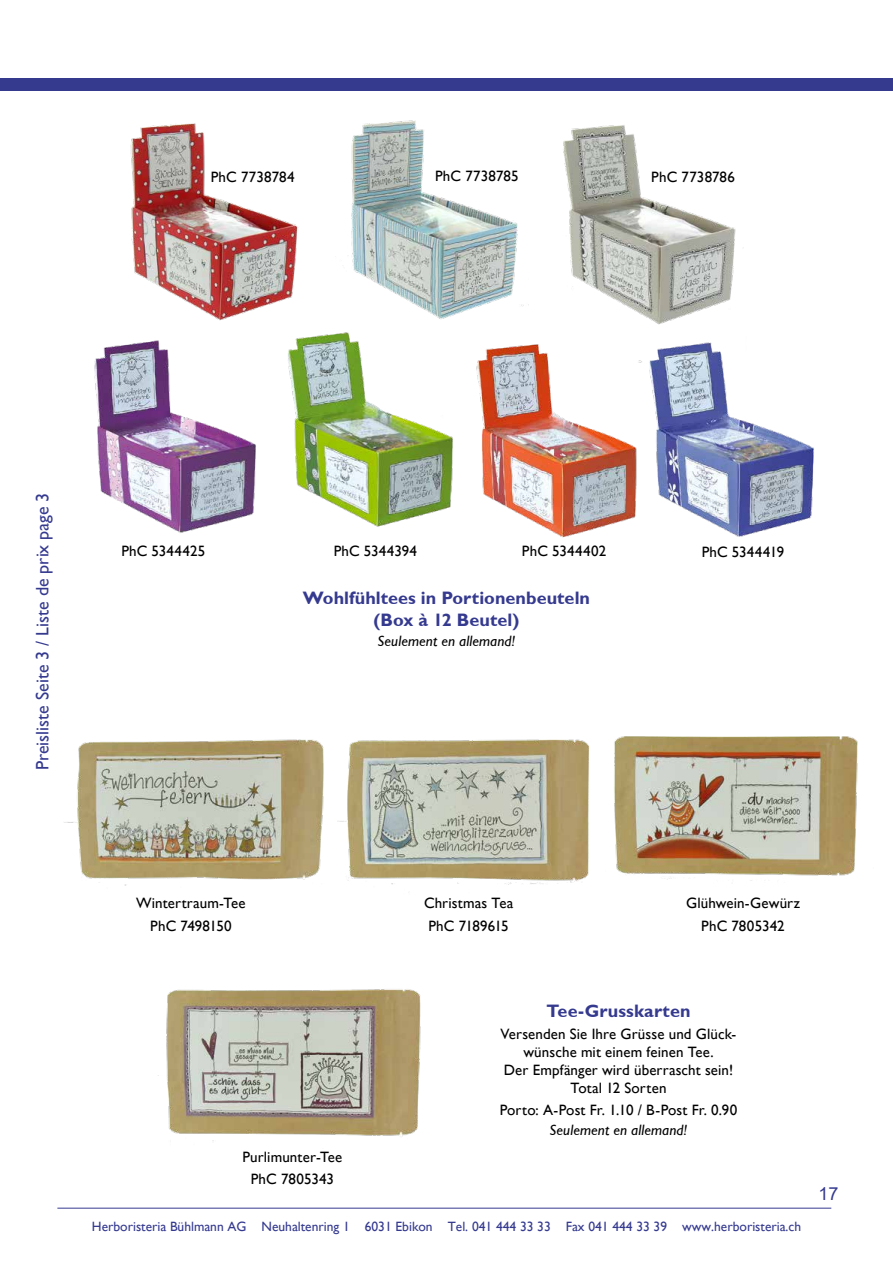
<style>
.page{position:relative;width:893px;height:1263px;background:#fff}
.page>*{position:absolute;margin:0;border:0;box-sizing:border-box;transform-origin:0 0}
.t1{font:700 18px/21.6px "Gill Sans";letter-spacing:.005em;color:#353a8f;text-align:center}
.t2{font:18px "Gill Sans";color:#353a8f}
.t3{font:18px "Arial";color:#353a8f}
.t4{font:15px/22.2px "Gill Sans";letter-spacing:.01em;color:#000;text-align:center}
.t5{font:italic 15px "Gill Sans";letter-spacing:.005em;color:#000}
.t6{font:13.5px "Gill Sans";color:#353a8f}
</style>
<div class="page">
<div style="left:0;top:78px;width:893px;height:13px;background:#353a8f"></div>
<hr style="left:57px;top:1208px;width:774px;height:1px;background:#353a8f">
<img style="left:502px;top:344px;width:132px;height:194px">
<img style="left:634px;top:342px;width:180px;height:195px">
<img style="left:292px;top:332px;width:210px;height:195px">
<img style="left:94px;top:340px;width:198px;height:193px">
<img style="left:351px;top:120px;width:173px;height:199px">
<img style="left:563px;top:125px;width:181px;height:200px">
<img style="left:130px;top:123px;width:169px;height:197px">
<img style="left:64px;top:739px;width:274px;height:147px">
<img style="left:338px;top:736px;width:520px;height:149px">
<img style="left:158px;top:989px;width:263px;height:152px">
<p class="t4" style="left:211px;top:166px;width:85px">PhC 7738784</p>
<p class="t4" style="left:435px;top:165px;width:85px">PhC 7738785</p>
<p class="t4" style="left:651px;top:166px;width:85px">PhC 7738786</p>
<p class="t2" style="left:32px;top:770px;width:279px;rotate:-90deg">Preisliste Seite 3 / Liste de prix page 3</p>
<p class="t4" style="left:121px;top:540px;width:85px">PhC 5344425</p>
<p class="t4" style="left:334px;top:540px;width:85px">PhC 5344394</p>
<p class="t4" style="left:522px;top:540px;width:86px">PhC 5344402</p>
<p class="t4" style="left:702px;top:541px;width:84px">PhC 5344419</p>
<p class="t1" style="left:303px;top:587px;width:289px">Wohlfühltees in Portionenbeuteln (Box à 12 Beutel)</p>
<p class="t5" style="left:378px;top:632px;width:139px">Seulement en allemand!</p>
<p class="t4" style="left:136px;top:892px;width:111px">Wintertraum-Tee<br>PhC 7498150</p>
<p class="t4" style="left:424px;top:892px;width:91px;text-align:left">Christmas Tea<br>PhC 7189615</p>
<p class="t4" style="left:686px;top:892px;width:115px">Glühwein-Gewürz<br>PhC 7805342</p>
<p class="t4" style="left:242px;top:1145px;width:102px">Purlimunter-Tee<br>PhC 7805343</p>
<p class="t1" style="left:546px;top:1000px;width:146px">Tee-Grusskarten</p>
<p class="t4" style="left:500px;top:1025px;width:237px;line-height:18px">Versenden Sie Ihre Grüsse und Glück&shy;wünsche mit einem feinen Tee.<br>Der Empfänger wird überrascht sein!<br>Total 12 Sorten</p>
<p class="t4" style="left:500px;top:1099px;width:239px">Porto: A-Post Fr. 1.10 / B-Post Fr. 0.90</p>
<p class="t5" style="left:550px;top:1122px;width:139px">Seulement en allemand!</p>
<p class="t6" style="left:92px;top:1218px;width:711px">Herboristeria Bühlmann AG Neuhaltenring 1 6031 Ebikon Tel. 041 444 33 33 Fax 041 444 33 39 www.herboristeria.ch</p>
<p class="t3" style="left:819px;top:1181px;width:22px">17</p>
</div>
